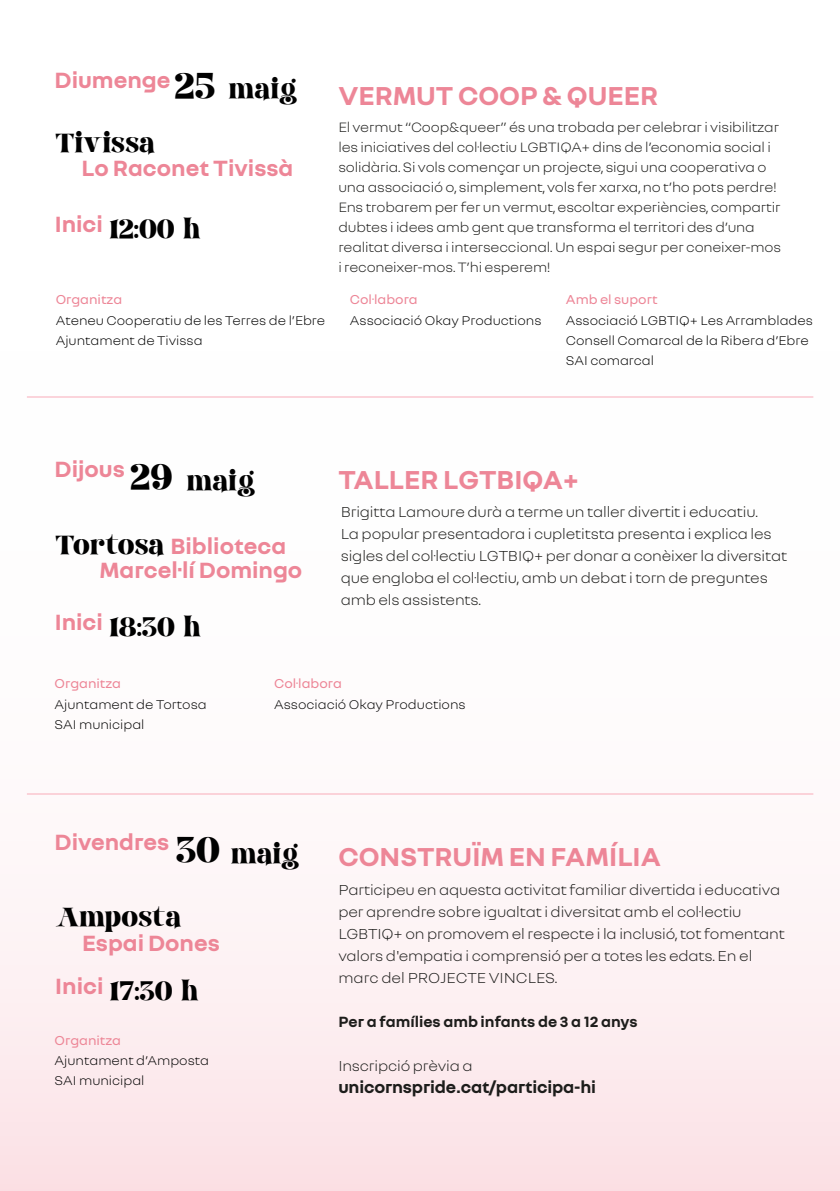
<style>
.page{position:relative;width:840px;height:1191px;background:#fff}
.page>*{position:absolute;margin:0;border:0;box-sizing:border-box;transform-origin:0 0}
.t1{font:40.2px "Break Love";color:#010101}
.t2{font:30px "Break Love";color:#010101}
.t3{font:30px "Break Love";color:#000}
.t4{font:700 28px "Nouvel R";color:#ed8697}
.t5{font:700 23.8px/24px "Nouvel R";color:#ed8697}
.t6{font:700 18px "Nouvel R";letter-spacing:-.01em;color:#1d1d1b}
.t7{font:300 16px/22px "Nouvel R";letter-spacing:-.01em;color:#1d1d1b}
.t8{font:700 16px "Nouvel R";color:#1d1d1b}
.t9{font:300 15px/20px "Nouvel R";letter-spacing:-.01em;color:#1d1d1b}
.t10{font:300 14px/20px "Nouvel R";color:#010101}
.t11{font:14px "Nouvel R";color:#ed8697}
.s1{font-family:"Break Love";font-weight:400;font-size:30px;color:#010101}
</style>
<div class="page">
<div style="left:0;top:0;width:839px;height:1191px;background:linear-gradient(to bottom,#fff,#fcecef)"></div>
<hr style="left:27px;top:396px;width:785px;height:1px;background:#faacb9">
<hr style="left:27px;top:793px;width:785px;height:1px;background:#faacb9">
<h3 class="t5" style="left:55px;top:66px;width:117px">Diumenge</h3>
<h1 class="t1" style="left:174px;top:61px;width:42px">25</h1>
<h2 class="t2" style="left:228px;top:71px;width:70px">maig</h2>
<h3 class="t4" style="left:338px;top:78px;width:321px">VERMUT COOP &amp; QUEER</h3>
<p class="t9" style="left:338px;top:116px;width:444px">El vermut “Coop&amp;queer” és una trobada per celebrar i visibilitzar les iniciatives del col·lectiu LGBTIQA+ dins de l’economia social i solidària. Si vols començar un projecte, sigui una cooperativa o una associació o, simplement, vols fer xarxa, no t’ho pots perdre!<br>Ens trobarem per fer un vermut, escoltar experiències, compartir dubtes i idees amb gent que transforma el territori des d’una realitat diversa i interseccional. Un espai segur per coneixer-mos i reconeixer-mos. T’hi esperem!</p>
<h2 class="t2" style="left:55px;top:124px;width:101px">Tivissa</h2>
<h3 class="t5" style="left:81px;top:155px;width:213px">Lo Raconet Tivissà</h3>
<h3 class="t5" style="left:55px;top:211px;width:50px">Inici</h3>
<h2 class="t2" style="left:109px;top:210px;width:93px">12:00 h</h2>
<p class="t11" style="left:56px;top:290px;width:68px">Organitza</p>
<p class="t10" style="left:56px;top:309px;width:271px">Ateneu Cooperatiu de les Terres de l’Ebre<br>Ajuntament de Tivissa</p>
<p class="t11" style="left:350px;top:290px;width:69px">Col·labora</p>
<p class="t10" style="left:350px;top:309px;width:193px">Associació Okay Productions</p>
<p class="t10" style="left:565px;top:309px;width:248px">Associació LGBTIQ+ Les Arramblades<br>Consell Comarcal de la Ribera d’Ebre<br>SAI comarcal</p>
<p class="t11" style="left:565px;top:290px;width:93px">Amb el suport</p>
<h3 class="t5" style="left:55px;top:456px;width:72px">Dijous</h3>
<h1 class="t1" style="left:130px;top:452px;width:44px">29</h1>
<h2 class="t2" style="left:186px;top:462px;width:70px">maig</h2>
<h3 class="t5" style="left:99px;top:532px;width:204px;text-indent:-44px"><span class="s1">Tortosa</span> Biblioteca<br>Marcel·lí Domingo</h3>
<h3 class="t5" style="left:55px;top:608px;width:50px">Inici</h3>
<h2 class="t3" style="left:109px;top:608px;width:93px">18:30 h</h2>
<h3 class="t4" style="left:338px;top:462px;width:242px">TALLER LGTBIQA+</h3>
<p class="t7" style="left:340px;top:499px;width:447px">Brigitta Lamoure durà a terme un taller divertit i educatiu.<br>La popular presentadora i cupletitsta presenta i explica les sigles del col·lectiu LGTBIQ+ per donar a conèixer la diversitat que engloba el col·lectiu, amb un debat i torn de preguntes amb els assistents.</p>
<p class="t11" style="left:274px;top:674px;width:69px">Col·labora</p>
<p class="t11" style="left:55px;top:674px;width:68px">Organitza</p>
<p class="t10" style="left:55px;top:693px;width:153px">Ajuntament de Tortosa<br>SAI municipal</p>
<p class="t10" style="left:274px;top:693px;width:193px">Associació Okay Productions</p>
<h3 class="t5" style="left:55px;top:829px;width:116px">Divendres</h3>
<h2 class="t2" style="left:231px;top:834px;width:70px">maig</h2>
<h1 class="t1" style="left:175px;top:824px;width:46px">30</h1>
<h2 class="t2" style="left:56px;top:898px;width:127px">Amposta</h2>
<h3 class="t5" style="left:82px;top:929px;width:139px">Espai Dones</h3>
<h2 class="t3" style="left:55px;top:972px;width:145px"><sup>Inici</sup> 17:30 h</h2>
<p class="t11" style="left:55px;top:1031px;width:68px">Organitza</p>
<p class="t10" style="left:55px;top:1050px;width:156px">Ajuntament d’Amposta<br>SAI municipal</p>
<h3 class="t4" style="left:338px;top:839px;width:324px">CONSTRUÏM EN FAMÍLIA</h3>
<p class="t7" style="left:338px;top:877px;width:448px">Participeu en aquesta activitat familiar divertida i educativa per aprendre sobre igualtat i diversitat amb el col·lectiu LGBTIQ+ on promovem el respecte i la inclusió, tot fomentant valors d'empatia i comprensió per a totes les edats. En el marc del PROJECTE VINCLES.</p>
<p class="t8" style="left:338px;top:1011px;width:300px">Per a famílies amb infants de 3 a 12 anys</p>
<p class="t7" style="left:338px;top:1054px;width:136px">Inscripció prèvia a</p>
<p class="t6" style="left:338px;top:1075px;width:259px">unicornspride.cat/participa-hi</p>
</div>
